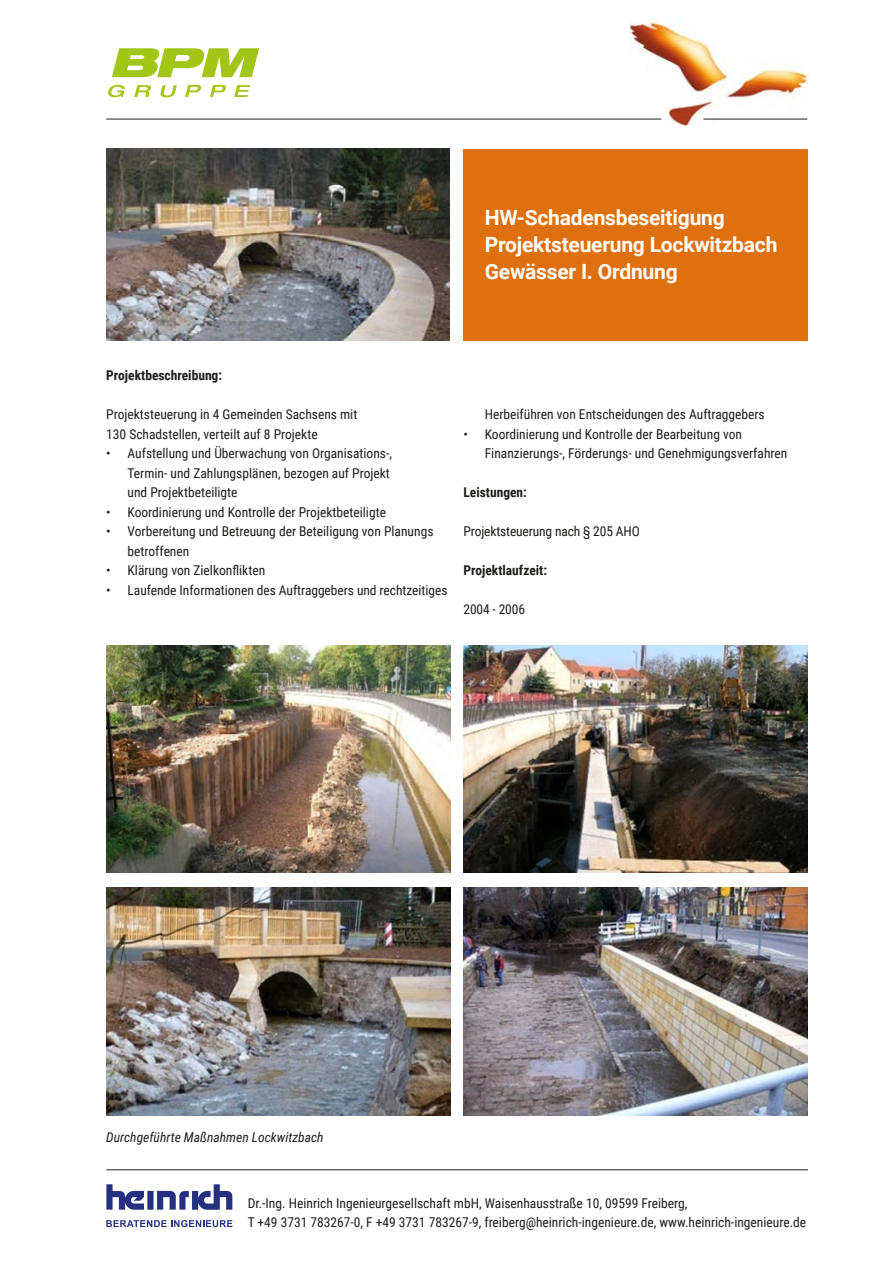
<style>
.page{position:relative;width:893px;height:1263px;background:#fff}
.page>*{position:absolute;margin:0;border:0;box-sizing:border-box;transform-origin:0 0}
.t1{font:700 21px/27px "Roboto";letter-spacing:-.01em;color:#fff}
.t2{font:13.5px/19.5px "Roboto Condensed";color:#1d1d1b}
.t3{font:700 13.5px "Roboto Condensed";color:#1d1d1b}
.t4{font:italic 13.5px "Roboto Condensed";color:#1d1d1b}
</style>
<div class="page">
<img style="left:629px;top:21px;width:179px;height:105px">
<svg style="left:112px;top:48px;width:147px;height:29px"></svg>
<svg style="left:108px;top:85px;width:17px;height:12px"></svg>
<svg style="left:160px;top:85px;width:17px;height:12px"></svg>
<svg style="left:134px;top:85px;width:17px;height:12px"></svg>
<svg style="left:210px;top:85px;width:16px;height:12px"></svg>
<svg style="left:234px;top:85px;width:16px;height:12px"></svg>
<svg style="left:185px;top:85px;width:16px;height:12px"></svg>
<hr style="left:106px;top:119px;width:555px;height:1px;background:#1d1d1b">
<hr style="left:703px;top:119px;width:104px;height:1px;background:#1d1d1b">
<hr style="left:106px;top:1169px;width:702px;height:1px;background:#1d1d1b">
<svg style="left:106px;top:1184px;width:126px;height:26px"></svg>
<svg style="left:106px;top:1220px;width:126px;height:7px"></svg>
<div style="left:463px;top:149px;width:345px;height:191px;background:#de7010"></div>
<img style="left:106px;top:149px;width:343px;height:191px">
<img style="left:106px;top:645px;width:345px;height:228px">
<img style="left:463px;top:645px;width:345px;height:228px">
<img style="left:106px;top:888px;width:345px;height:227px">
<img style="left:463px;top:888px;width:345px;height:227px">
<h1 class="t1" style="left:485px;top:204px;width:294px">HW-Schadensbeseitigung<br>Projektsteuerung Lockwitzbach<br>Gewässer I. Ordnung</h1>
<p class="t3" style="left:106px;top:366px;width:117px">Projektbeschreibung:</p>
<p class="t2" style="left:106px;top:404px;width:253px">Projektsteuerung in 4 Gemeinden Sachsens mit<br>130 Schadstellen, verteilt auf 8 Projekte</p>
<p class="t2" style="left:128px;top:443px;width:266px;text-indent:-21px">• Aufstellung und Überwachung von Organisations-,<br>Termin- und Zahlungsplänen, bezogen auf Projekt und Projektbeteiligte</p>
<p class="t2" style="left:106px;top:501px;width:281px">• Koordinierung und Kontrolle der Projektbeteiligte</p>
<p class="t2" style="left:128px;top:521px;width:307px;text-indent:-21px">• Vorbereitung und Betreuung der Beteiligung von Planungs betroffenen</p>
<p class="t2" style="left:106px;top:560px;width:160px">• Klärung von Zielkonflikten</p>
<p class="t2" style="left:106px;top:579px;width:343px">• Laufende Informationen des Auftraggebers und rechtzeitiges</p>
<p class="t2" style="left:485px;top:404px;width:282px">Herbeiführen von Entscheidungen des Auftraggebers</p>
<p class="t2" style="left:485px;top:423px;width:304px;text-indent:-21px">• Koordinierung und Kontrolle der Bearbeitung von<br>Finanzierungs-, Förderungs- und Genehmigungsverfahren</p>
<p class="t3" style="left:463px;top:483px;width:65px">Leistungen:</p>
<p class="t2" style="left:463px;top:521px;width:178px">Projektsteuerung nach § 205 AHO</p>
<p class="t3" style="left:463px;top:561px;width:85px">Projektlaufzeit:</p>
<p class="t2" style="left:463px;top:599px;width:63px">2004 - 2006</p>
<p class="t4" style="left:106px;top:1128px;width:219px">Durchgeführte Maßnahmen Lockwitzbach</p>
<p class="t2" style="left:248px;top:1192px;width:560px">Dr.-Ing. Heinrich Ingenieurgesellschaft mbH, Waisenhausstraße 10, 09599 Freiberg,<br>T +49 3731 783267-0, F +49 3731 783267-9, freiberg@heinrich-ingenieure.de, www.heinrich-ingenieure.de</p>
</div>
